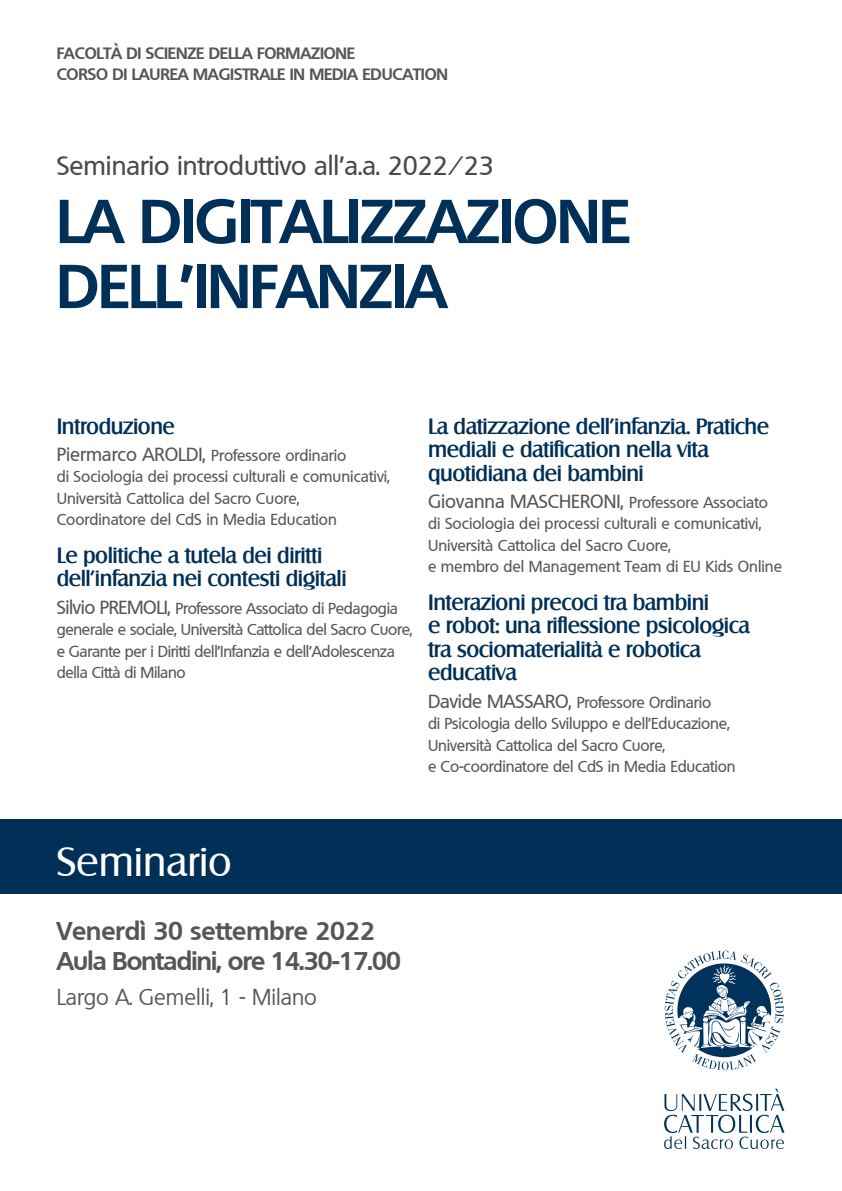
<style>
.page{position:relative;width:842px;height:1191px;background:#fff}
.page>*{position:absolute;margin:0;border:0;box-sizing:border-box;transform-origin:0 0}
.t1{font:700 60px/65px "Quebec";letter-spacing:-.015em;color:#003057}
.t2{font:40px "Salzburg";color:#fff}
.t3{font:500 26px "Quebec";color:#4a4a49}
.t4{font:700 25px/30px "Quebec";color:#54565a}
.t5{font:22px "Quebec";color:#54565a}
.t6{font:500 21.5px/23.5px "Salzburg";letter-spacing:-.02em;color:#003057}
.t7{font:500 18.5px "Quebec";color:#54565a}
.t8{font:700 16px/20.8px "Quebec";letter-spacing:-.01em;color:#54565a}
.t9{font:500 15.5px/21.5px "Quebec";letter-spacing:-.01em;color:#54565a}
.s1{font-size:18.5px}
.s2{font-size:15.5px}
</style>
<div class="page">
<div style="left:0;top:819px;width:842px;height:75px;background:#003057"></div>
<svg style="left:664px;top:950px;width:120px;height:120px"></svg>
<svg style="left:664px;top:1088px;width:120px;height:61px"></svg>
<p class="t8" style="left:57px;top:42px;width:393px">FACOLTÀ DI SCIENZE DELLA FORMAZIONE<br>CORSO DI LAUREA MAGISTRALE IN MEDIA EDUCATION</p>
<h3 class="t3" style="left:57px;top:149px;width:439px">Seminario introduttivo all’a.a. 2022/23</h3>
<h1 class="t1" style="left:57px;top:187px;width:575px">LA DIGITALIZZAZIONE<br>DELL’INFANZIA</h1>
<h3 class="t6" style="left:57px;top:414px;width:120px">Introduzione</h3>
<p class="t9" style="left:57px;top:444px;width:335px"><span class="s1">Piermarco AROLDI,</span> Professore ordinario<br>di Sociologia dei processi culturali e comunicativi, Università Cattolica del Sacro Cuore, Coordinatore del CdS in Media Education</p>
<h3 class="t6" style="left:57px;top:543px;width:291px">Le politiche a tutela dei diritti dell’infanzia nei contesti digitali</h3>
<p class="t9" style="left:57px;top:597px;width:357px"><span class="s1">Silvio PREMOLI,</span> Professore Associato di Pedagogia generale e sociale, Università Cattolica del Sacro Cuore, e Garante per i Diritti dell’Infanzia e dell’Adolescenza della Città di Milano</p>
<h3 class="t6" style="left:428px;top:414px;width:343px">La datizzazione dell’infanzia. Pratiche mediali e datification nella vita quotidiana dei bambini</h3>
<p class="t7" style="left:428px;top:489px;width:341px">Giovanna MASCHERONI, <span class="s2">Professore Associato</span></p>
<p class="t9" style="left:428px;top:513px;width:356px">di Sociologia dei processi culturali e comunicativi,<br>Università Cattolica del Sacro Cuore,<br>e membro del Management Team di EU Kids Online</p>
<h3 class="t6" style="left:428px;top:590px;width:323px">Interazioni precoci tra bambini<br>e robot: una riflessione psicologica tra sociomaterialità e robotica educativa</h3>
<p class="t9" style="left:428px;top:691px;width:309px"><span class="s1">Davide MASSARO,</span> Professore Ordinario<br>di Psicologia dello Sviluppo e dell’Educazione, Università Cattolica del Sacro Cuore,<br>e Co-coordinatore del CdS in Media Education</p>
<h2 class="t2" style="left:57px;top:837px;width:177px">Seminario</h2>
<h3 class="t4" style="left:57px;top:915px;width:346px">Venerdì 30 settembre 2022<br>Aula Bontadini, ore 14.30-17.00</h3>
<h3 class="t5" style="left:57px;top:983px;width:262px">Largo A. Gemelli, 1 - Milano</h3>
</div>
